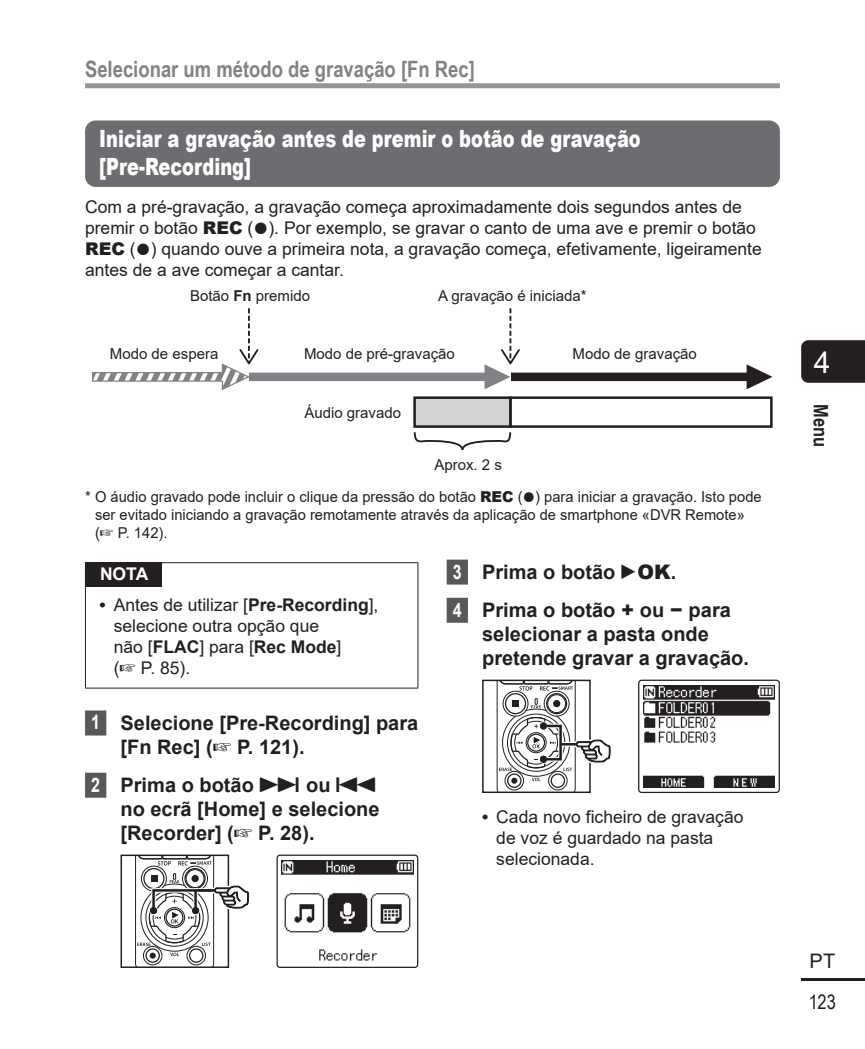
<style>
.page{position:relative;width:865px;height:1049px;background:#fff}
.page>*{position:absolute;margin:0;border:0;box-sizing:border-box;transform-origin:0 0}
.t1{font:30px "Arial";color:#fff}
.t2{font:900 23.75px/28.5px "Arial";color:#fff;scale:.75 1}
.t3{font:700 22.5px "Arial Narrow";color:#808285}
.t4{font:700 20px/24px "Arial";color:#231f20}
.t5{font:700 20px "Arial Narrow";color:#231f20}
.t6{font:20px "Arial Narrow";color:#231f20}
.t7{font:20px "Arial";color:#231f20}
.t8{font:17.5px/21px "Arial";color:#231f20}
.t9{font:700 17.5px "Arial";color:#fff}
.t10{font:15px/31.8px "Arial";color:#231f20}
.s1{font-weight:900}
.s2{font-family:"AP Yakumono"}
.s3{font-weight:700}
.s4{color:#fff}
.s5{font-family:"AP Yakumono";font-weight:400}
</style>
<div class="page">
<hr style="left:801px;top:978px;width:64px;height:3px;background:#231f20">
<div style="left:801px;top:340px;width:64px;height:43px;background:#231f20"></div>
<div style="left:85px;top:83px;width:695px;height:5px;background:#939598"></div>
<div style="left:85px;top:120px;width:695px;height:67px;background:#6c6d70;border-radius:11px"></div>
<div style="left:414px;top:398px;width:96px;height:29px;background:#d1d2d4"></div>
<div style="left:413px;top:396px;width:98px;height:32px;border:2px solid #231f20"></div>
<div style="left:509px;top:396px;width:263px;height:32px;border:2px solid #231f20"></div>
<svg style="left:92px;top:308px;width:680px;height:82px"></svg>
<svg style="left:413px;top:432px;width:99px;height:18px"></svg>
<div style="left:85px;top:710px;width:21px;height:25px;background:#57585a"></div>
<div style="left:85px;top:773px;width:21px;height:25px;background:#57585a"></div>
<hr style="left:85px;top:562px;width:333px;height:1px;background:#231f20">
<svg style="left:417px;top:563px;width:1px;height:28px"></svg>
<hr style="left:85px;top:591px;width:1px;height:97px;background:#231f20">
<hr style="left:417px;top:591px;width:1px;height:97px;background:#231f20">
<hr style="left:85px;top:688px;width:333px;height:1px;background:#231f20">
<div style="left:85px;top:563px;width:77px;height:24px;background:#231f20"></div>
<div style="left:120px;top:854px;width:109px;height:114px;border:2px solid #231f20"></div>
<svg style="left:126px;top:854px;width:123px;height:113px"></svg>
<div style="left:151px;top:888px;width:47px;height:25px;border:4px solid #fff"></div>
<div style="left:152px;top:889px;width:45px;height:23px;border:2px solid #231f20"></div>
<div style="left:150px;top:907px;width:7px;height:7px;background:#231f20;border-radius:50%"></div>
<div style="left:192px;top:907px;width:7px;height:7px;background:#231f20;border-radius:50%"></div>
<hr style="left:195px;top:889px;width:20px;height:3px;background:#231f20">
<img style="left:281px;top:860px;width:132px;height:101px">
<div style="left:276px;top:854px;width:142px;height:114px;border:1px solid #231f20;border-radius:3px"></div>
<div style="left:446px;top:559px;width:22px;height:25px;background:#57585a"></div>
<div style="left:446px;top:598px;width:22px;height:25px;background:#57585a"></div>
<div style="left:482px;top:680px;width:108px;height:113px;border:2px solid #231f20"></div>
<svg style="left:488px;top:680px;width:123px;height:112px"></svg>
<img style="left:643px;top:685px;width:131px;height:102px">
<div style="left:638px;top:680px;width:142px;height:113px;border:1px solid #231f20;border-radius:3px"></div>
<p class="t3" style="left:85px;top:52px;width:391px">Selecionar um método de gravação [Fn Rec]</p>
<h2 class="t2" style="left:99px;top:123px;width:723px">Iniciar a gravação antes de premir o botão de gravação [Pre-Recording]</h2>
<p class="t8" style="left:85px;top:197px;width:678px">Com a pré-gravação, a gravação começa aproximadamente dois segundos antes de premir o botão <span class="s1">REC</span> ( <span class="s2">S</span>). Por exemplo, se gravar o canto de uma ave e premir o botão <span class="s1">REC</span> ( <span class="s2">S</span>) quando ouve a primeira nota, a gravação começa, efetivamente, ligeiramente antes de a ave começar a cantar.</p>
<p class="t10" style="left:190px;top:280px;width:122px">Botão <span class="s3">Fn</span> premido</p>
<p class="t10" style="left:438px;top:280px;width:150px">A gravação é iniciada*</p>
<p class="t10" style="left:110px;top:337px;width:110px">Modo de espera</p>
<p class="t10" style="left:304px;top:337px;width:152px">Modo de pré-gravação</p>
<p class="t10" style="left:304px;top:396px;width:98px">Áudio gravado</p>
<p class="t10" style="left:572px;top:337px;width:126px">Modo de gravação</p>
<p class="t10" style="left:85px;top:449px;width:678px;text-indent:349px">Aprox. 2 s<br>* O áudio gravado pode incluir o clique da pressão do botão <span class="s1">REC</span> ( <span class="s2">S</span>) para iniciar a gravação. Isto pode</p>
<p class="t10" style="left:95px;top:505px;width:651px;line-height:18px">ser evitado iniciando a gravação remotamente através da aplicação de smartphone «DVR Remote» (☞ P. 142).</p>
<p class="t9" style="left:100px;top:562px;width:50px">NOTA</p>
<p class="t8" style="left:114px;top:594px;width:266px;text-indent:-14px"><span class="s3">•</span> Antes de utilizar [<span class="s3">Pre-Recording</span>], selecione outra opção que<br>não [<span class="s3">FLAC</span>] para [<span class="s3">Rec Mode</span>]<br>(☞ P. 85).</p>
<p class="t4" style="left:120px;top:711px;width:299px;text-indent:-29px"><span class="s4">1</span> Selecione [Pre-Recording] para [Fn Rec] (☞ P. 121).</p>
<p class="t4" style="left:120px;top:773px;width:260px;text-align:justify;text-indent:-29px"><span class="s4">2</span> Prima o botão <span class="s5">9</span> ou <span class="s5">0 </span>no ecrã [Home] e selecione [Recorder] (☞ P. 28).</p>
<p class="t4" style="left:453px;top:553px;width:279px;line-height:38.2px"><span class="s4">3</span> Prima o botão <span class="s5">`</span><span class="s1">OK</span>.<br><span class="s4">4</span> Prima o botão <span class="s1">+</span> ou <span class="s1">−</span> para</p>
<p class="t4" style="left:482px;top:623px;width:268px">selecionar a pasta onde pretende gravar a gravação.</p>
<p class="t8" style="left:496px;top:806px;width:249px;text-indent:-14px"><span class="s3">•</span> Cada novo ficheiro de gravação de voz é guardado na pasta selecionada.</p>
<h1 class="t1" style="left:814px;top:342px;width:18px">4</h1>
<p class="t5" style="left:836px;top:404px;width:44px;rotate:90deg">Menu</p>
<p class="t7" style="left:809px;top:947px;width:27px">PT</p>
<p class="t6" style="left:809px;top:988px;width:29px">123</p>
</div>
